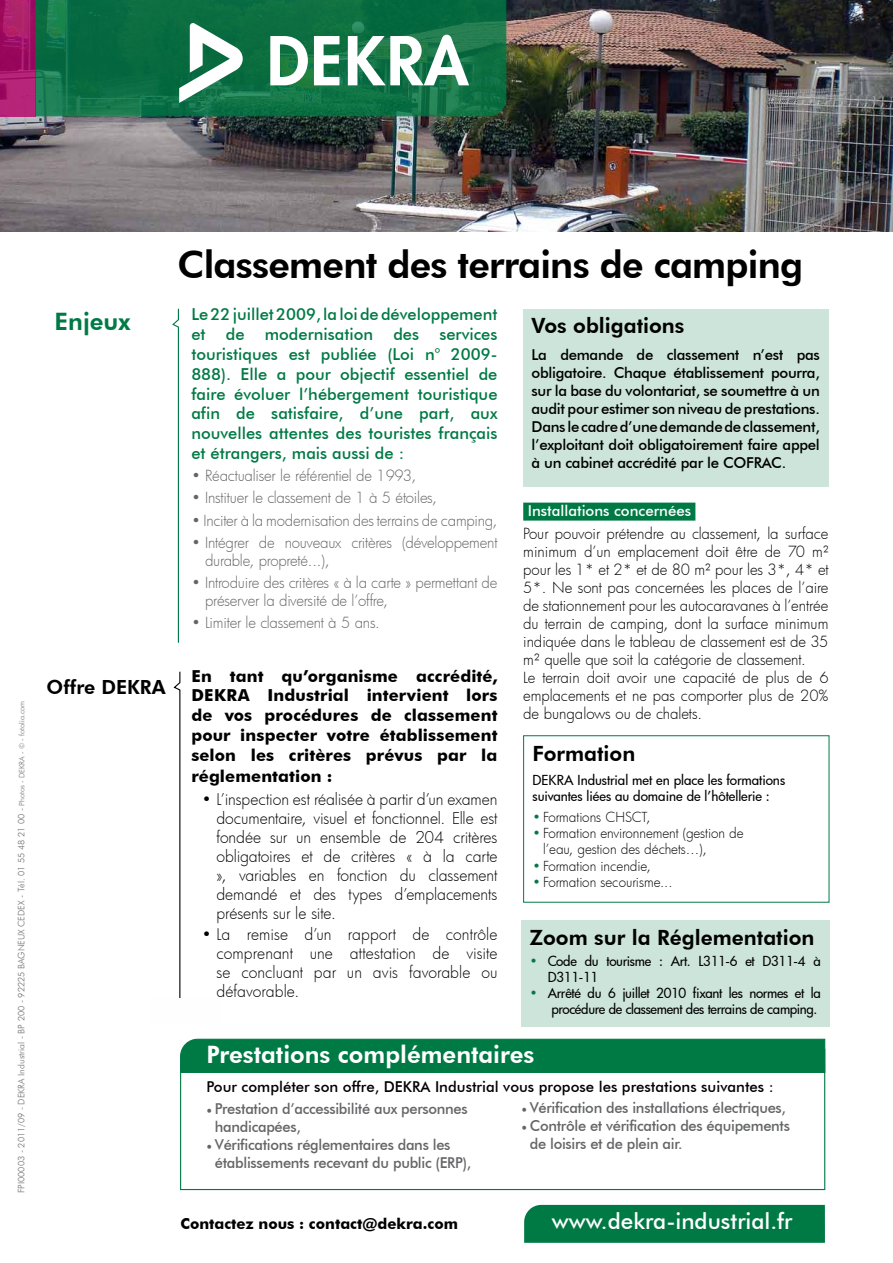
<style>
.page{position:relative;width:893px;height:1263px;background:#fff}
.page>*{position:absolute;margin:0;border:0;box-sizing:border-box;transform-origin:0 0}
.t1{font:800 37.5px "Futura BT";letter-spacing:-.02em;color:#000}
.t2{font:800 24px "Futura BT";color:#fff}
.t3{font:800 24px "Futura BT";color:#007a45}
.t4{font:500 22.5px "Futura BT";color:#fff}
.t5{font:800 21px "Futura BT";color:#000}
.t6{font:800 19.5px "Futura BT";color:#000}
.t7{font:500 16.5px/19.8px "Futura BT";color:#007a45;text-align:justify}
.t8{font:700 16.5px/19.8px "Futura BT";letter-spacing:.005em;color:#000;text-align:justify}
.t9{font:300 15.75px/18.9px "Futura";color:#000;text-align:justify}
.t10{font:300 15px/18px "Futura";letter-spacing:-.005em;color:#000}
.t11{font:500 15px/18px "Futura BT";color:#000;text-align:justify}
.t12{font:300 15px/18px "Futura";letter-spacing:-.015em;color:#646567}
.t13{font:500 15px/18px "Futura BT";letter-spacing:-.02em;color:#646567}
.t14{font:700 15px "Futura BT";color:#000}
.t15{font:500 15px "Futura BT";color:#fff}
.t16{font:500 13.5px/16.2px "Futura";letter-spacing:-.02em;color:#000}
.t17{font:300 13.5px/16.2px "Futura";letter-spacing:-.005em;color:#000}
.t18{font:300 9px "Futura BT";color:#707172}
.s1{font-size:7.5px}
.s2{color:#007a45}
.s3{font-family:"Minion Pro";font-weight:400}
</style>
<div class="page">
<img style="left:0;top:0;width:893px;height:232px">
<svg style="left:35px;top:0;width:472px;height:117px;background:#0e6f44"></svg>
<svg style="left:270px;top:36px;width:38px;height:49px"></svg>
<svg style="left:314px;top:36px;width:25px;height:49px"></svg>
<svg style="left:348px;top:35px;width:121px;height:50px"></svg>
<svg style="left:179px;top:23px;width:64px;height:80px"></svg>
<div style="left:521px;top:921px;width:308px;height:106px;background:#cce4da"></div>
<svg style="left:180px;top:1074px;width:646px;height:117px"></svg>
<svg style="left:180px;top:1038px;width:646px;height:36px;background:#0d814e"></svg>
<div style="left:524px;top:1205px;width:301px;height:38px;background:#007a45"></div>
<svg style="left:172px;top:308px;width:7px;height:335px"></svg>
<svg style="left:173px;top:671px;width:8px;height:327px"></svg>
<svg style="left:0;top:0;width:36px;height:116px;background:#a8186b"></svg>
<div style="left:523px;top:503px;width:172px;height:18px;background:#007a45"></div>
<div style="left:523px;top:309px;width:305px;height:177px;background:#cce4da"></div>
<p class="t18" style="left:16px;top:1193px;width:494px;rotate:-90deg">FPI00003 - 2011/09 - DEKRA Industrial - BP 200 - 92225 BAGNEUX CEDEX - Tél. 01 55 48 21 00 - <span class="s1">Photos - DEKRA - © - fotolia.com</span></p>
<h2 class="t3" style="left:54px;top:307px;width:77px">Enjeux</h2>
<h3 class="t6" style="left:47px;top:675px;width:120px">Offre DEKRA</h3>
<h1 class="t1" style="left:178px;top:241px;width:627px">Classement des terrains de camping</h1>
<p class="t7" style="left:191px;top:304px;width:308px">Le 22 juillet 2009, la loi de développement et de modernisation des services touristiques est publiée (Loi n° 2009- 888). Elle a pour objectif essentiel de faire évoluer l’hébergement touristique afin de satisfaire, d’une part, aux nouvelles attentes des touristes français et étrangers, mais aussi de :</p>
<p class="t12" style="left:191px;top:466px;width:227px">• Réactualiser le référentiel de 1993,</p>
<p class="t12" style="left:191px;top:489px;width:247px">• Instituer le classement de 1 à 5 étoiles,</p>
<p class="t12" style="left:191px;top:511px;width:308px">• Inciter à la modernisation des terrains de camping,</p>
<p class="t12" style="left:205px;top:533px;width:294px;text-indent:-14px">• Intégrer de nouveaux critères (développement durable, propreté...),</p>
<p class="t12" style="left:205px;top:573px;width:294px;text-indent:-14px">• Introduire des critères « à la carte » permettant de préserver la diversité de l’offre,</p>
<p class="t12" style="left:191px;top:614px;width:190px">• Limiter le classement à 5 ans.</p>
<h3 class="t5" style="left:531px;top:313px;width:154px">Vos obligations</h3>
<p class="t11" style="left:531px;top:345px;width:290px">La demande de classement n’est pas obligatoire. Chaque établissement pourra, sur la base du volontariat, se soumettre à un audit pour estimer son niveau de prestations.<br>Dans le cadre d’une demande de classement, l’exploitant doit obligatoirement faire appel à un cabinet accrédité par le COFRAC.</p>
<p class="t15" style="left:528px;top:502px;width:165px">Installations concernées</p>
<p class="t10" style="left:523px;top:524px;width:307px">Pour pouvoir prétendre au classement, la surface minimum d’un emplacement doit être de 70 m² pour les 1* et 2* et de 80 m² pour les 3*, 4* et 5*. Ne sont pas concernées les places de l’aire de stationnement pour les autocaravanes à l’entrée du terrain de camping, dont la surface minimum indiquée dans le tableau de classement est de 35 m² quelle que soit la catégorie de classement.<br>Le terrain doit avoir une capacité de plus de 6 emplacements et ne pas comporter plus de 20% de bungalows ou de chalets.</p>
<p class="t8" style="left:191px;top:666px;width:308px">En tant qu’organisme accrédité, DEKRA Industrial intervient lors de vos procédures de classement pour inspecter votre établissement selon les critères prévus par la</p>
<p class="t8" style="left:191px;top:766px;width:143px">réglementation :</p>
<p class="t9" style="left:216px;top:790px;width:283px;text-indent:-15px">• L’inspection est réalisée à partir d’un examen documentaire, visuel et fonctionnel. Elle est fondée sur un ensemble de 204 critères obligatoires et de critères « à la carte », variables en fonction du classement demandé et des types d’emplacements présents sur le site.</p>
<p class="t9" style="left:216px;top:924px;width:282px;text-indent:-15px">• La remise d’un rapport de contrôle comprenant une attestation de visite se concluant par un avis favorable ou défavorable.</p>
<h3 class="t5" style="left:532px;top:740px;width:104px">Formation</h3>
<p class="t16" style="left:532px;top:772px;width:254px">DEKRA Industrial met en place les formations suivantes liées au domaine de l’hôtellerie :</p>
<p class="t17" style="left:532px;top:809px;width:120px"><span class="s2">•</span> Formations CHSCT,</p>
<p class="t17" style="left:543px;top:825px;width:202px;text-indent:-11px"><span class="s2">•</span> Formation environnement (gestion de l’eau, gestion des déchets…),</p>
<p class="t17" style="left:532px;top:857px;width:120px"><span class="s2">•</span> Formation incendie,</p>
<p class="t17" style="left:532px;top:873px;width:142px"><span class="s2">•</span> Formation secourisme...</p>
<h3 class="t5" style="left:530px;top:925px;width:286px">Zoom sur la Réglementation</h3>
<p class="t16" style="left:548px;top:952px;width:274px;text-indent:-18px"><span class="s2">•</span> Code du tourisme : Art. L311-6 et D311-4 à<br>D311-11</p>
<p class="t16" style="left:530px;top:985px;width:292px;text-align:right"><span class="s2">•</span> Arrêté du 6 juillet 2010 fixant les normes et la procédure de classement des terrains de camping.</p>
<h2 class="t2" style="left:206px;top:1040px;width:330px">Prestations complémentaires</h2>
<p class="t11" style="left:206px;top:1077px;width:569px">Pour compléter son offre, DEKRA Industrial vous propose les prestations suivantes :</p>
<p class="t13" style="left:215px;top:1099px;width:254px;text-indent:-8px"><span class="s3">•</span> Prestation d’accessibilité aux personnes handicapées,</p>
<p class="t13" style="left:215px;top:1135px;width:258px;text-indent:-8px"><span class="s3">•</span> Vérifications réglementaires dans les établissements recevant du public (ERP),</p>
<p class="t13" style="left:521px;top:1098px;width:266px"><span class="s3">•</span> Vérification des installations électriques,</p>
<p class="t13" style="left:530px;top:1116px;width:262px;text-indent:-8px"><span class="s3">•</span> Contrôle et vérification des équipements de loisirs et de plein air.</p>
<p class="t14" style="left:181px;top:1214px;width:279px">Contactez nous : contact@dekra.com</p>
<h3 class="t4" style="left:552px;top:1207px;width:242px">www.dekra-industrial.fr</h3>
</div>
